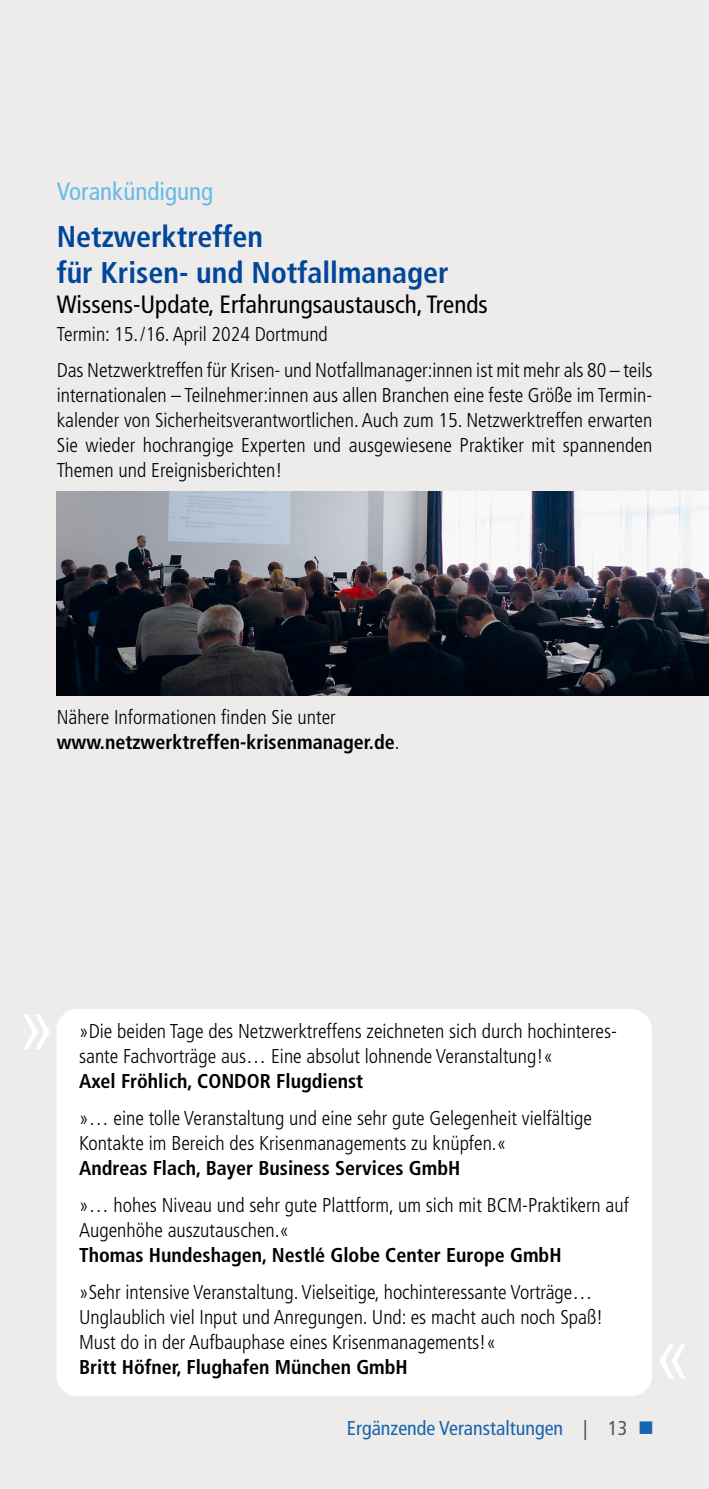
<style>
.page{position:relative;width:709px;height:1489px;background:#fff}
.page>*{position:absolute;margin:0;border:0;box-sizing:border-box;transform-origin:0 0}
.t1{font:700 condensed 30px/36px "Frutiger LT Std";color:#00469b}
.t2{font:condensed 25px "Frutiger LT Std";color:#000}
.t3{font:condensed 25px "Frutiger LT Std";color:#65bae9}
.t4{font:300 condensed 20px/25px "Frutiger LT Std";color:#000}
.t5{font:700 condensed 20px/25px "Frutiger LT Std";color:#000}
.t6{font:condensed 20px "Frutiger LT Std";color:#1764af}
.s1{font-weight:300}
.s2{color:#595858}
</style>
<div class="page">
<div style="left:0;top:0;width:709px;height:1488px;background:#eeeceb"></div>
<div style="left:56px;top:1008px;width:596px;height:387px;background:#fff;border-radius:21px"></div>
<img style="left:57px;top:492px;width:652px;height:203px">
<p class="t3" style="left:57px;top:177px;width:158px">Vorankündigung</p>
<h1 class="t1" style="left:57px;top:218px;width:393px">Netzwerktreffen<br>für Krisen- und Notfallmanager</h1>
<p class="t2" style="left:57px;top:289px;width:432px">Wissens-Update, Erfahrungsaustausch, Trends</p>
<p class="t4" style="left:57px;top:317px;width:597px;line-height:35.8px">Termin: 15./16. April 2024 Dortmund<br>Das Netzwerktreffen für Krisen- und Notfallmanager:innen ist mit mehr als 80 – teils</p>
<p class="t4" style="left:57px;top:383px;width:597px;text-align:justify">internationalen – Teilnehmer:innen aus allen Branchen eine feste Größe im Termin&shy;kalender von Sicherheitsverantwortlichen. Auch zum 15. Netzwerktreffen erwarten Sie wieder hochrangige Experten und ausgewiesene Praktiker mit spannenden Themen und Ereignisberichten!</p>
<p class="t5" style="left:57px;top:704px;width:344px"><span class="s1">Nähere Informationen finden Sie unter </span>www.netzwerktreffen-krisenmanager.de<span class="s1">.</span></p>
<p class="t4" style="left:79px;top:1018px;width:539px">»Die beiden Tage des Netzwerktreffens zeichneten sich durch hochinteres&shy;sante Fachvorträge aus… Eine absolut lohnende Veranstaltung!«</p>
<p class="t5" style="left:79px;top:1068px;width:286px">Axel Fröhlich, CONDOR Flugdienst</p>
<p class="t4" style="left:79px;top:1105px;width:514px">»… eine tolle Veranstaltung und eine sehr gute Gelegenheit vielfältige<br>Kontakte im Bereich des Krisenmanagements zu knüpfen.«</p>
<p class="t5" style="left:79px;top:1155px;width:383px">Andreas Flach, Bayer Business Services GmbH</p>
<p class="t4" style="left:79px;top:1192px;width:551px">»… hohes Niveau und sehr gute Plattform, um sich mit BCM-Praktikern auf<br>Augenhöhe auszutauschen.«</p>
<p class="t5" style="left:79px;top:1242px;width:484px">Thomas Hundeshagen, Nestlé Globe Center Europe GmbH</p>
<p class="t4" style="left:79px;top:1279px;width:525px">»Sehr intensive Veranstaltung. Vielseitige, hochinteressante Vorträge…<br>Unglaublich viel Input und Anregungen. Und: es macht auch noch Spaß!<br>Must do in der Aufbauphase eines Krisenmanagements!«</p>
<p class="t5" style="left:79px;top:1354px;width:330px">Britt Höfner, Flughafen München GmbH</p>
<p class="t6" style="left:347px;top:1415px;width:307px">Ergänzende Veranstaltungen <span class="s2">| 13</span> ■</p>
</div>
